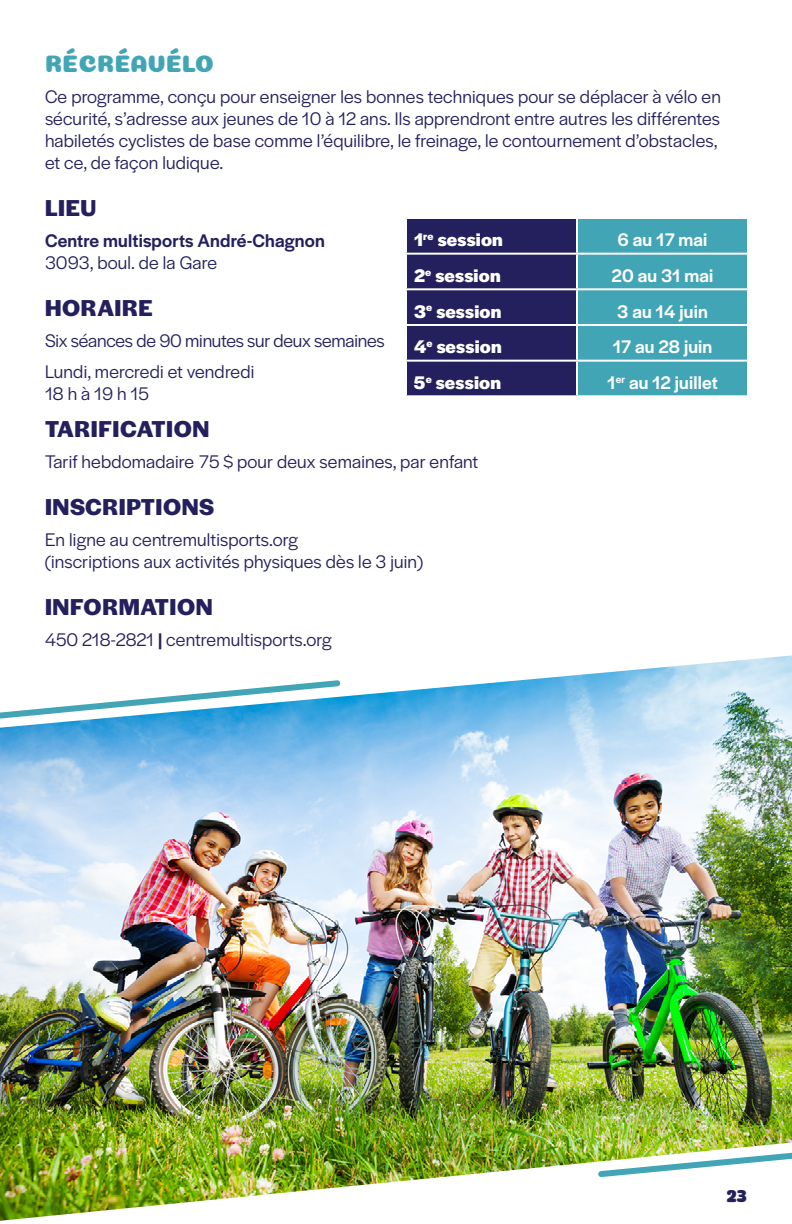
<style>
.page{position:relative;width:792px;height:1224px;background:#fff}
.page>*{position:absolute;margin:0;border:0;box-sizing:border-box;transform-origin:0 0}
.t1{font:700 24px "Halyard Display";letter-spacing:.025em;color:#24205d}
.t2{font:24px "Coiny";color:#42a5b6}
.t3{font:19px/22px "Halyard Display";letter-spacing:.01em;color:#24205d}
.t4{font:19px/31px "Halyard Display";letter-spacing:-.01em;color:#24205d}
.t5{font:500 19px "Halyard Display";letter-spacing:.01em;color:#fff}
.t6{font:700 19px "Halyard Display";letter-spacing:.01em;color:#fff}
.t7{font:500 19px "Halyard Display";letter-spacing:.01em;color:#24205d}
.t8{font:18px "Coiny";color:#24205d}
.s1{font-weight:500}
</style>
<div class="page">
<svg style="left:407px;top:219px;width:340px;height:176px;background:#346389"></svg>
<hr style="left:576px;top:219px;width:2px;height:34px;background:#fff">
<hr style="left:405px;top:253px;width:172px;height:2px;background:#fff">
<hr style="left:577px;top:253px;width:172px;height:2px;background:#fff">
<hr style="left:576px;top:255px;width:2px;height:33px;background:#fff">
<hr style="left:405px;top:288px;width:172px;height:2px;background:#fff">
<hr style="left:577px;top:288px;width:172px;height:2px;background:#fff">
<hr style="left:576px;top:290px;width:2px;height:34px;background:#fff">
<hr style="left:405px;top:324px;width:172px;height:2px;background:#fff">
<hr style="left:577px;top:324px;width:172px;height:2px;background:#fff">
<hr style="left:576px;top:326px;width:2px;height:34px;background:#fff">
<hr style="left:405px;top:360px;width:172px;height:2px;background:#fff">
<hr style="left:577px;top:360px;width:172px;height:2px;background:#fff">
<hr style="left:576px;top:362px;width:2px;height:33px;background:#fff">
<img style="left:0;top:655px;width:792px;height:566px">
<svg style="left:0;top:677px;width:344px;height:46px"></svg>
<img style="left:595px;top:1135px;width:197px;height:46px">
<p class="t2" style="left:45px;top:50px;width:171px">RÉCRÉAVÉLO</p>
<p class="t3" style="left:45px;top:85px;width:677px">Ce programme, conçu pour enseigner les bonnes techniques pour se déplacer à vélo en sécurité, s’adresse aux jeunes de 10 à 12 ans. Ils apprendront entre autres les différentes habiletés cyclistes de base comme l’équilibre, le freinage, le contournement d’obstacles, et ce, de façon ludique.</p>
<p class="t1" style="left:45px;top:191px;width:53px">LIEU</p>
<p class="t7" style="left:45px;top:227px;width:281px">Centre multisports André-Chagnon</p>
<p class="t3" style="left:45px;top:250px;width:173px">3093, boul. de la Gare</p>
<p class="t1" style="left:45px;top:290px;width:109px">HORAIRE</p>
<p class="t4" style="left:45px;top:324px;width:341px">Six séances de 90 minutes sur deux semaines<br>Lundi, mercredi et vendredi</p>
<p class="t3" style="left:45px;top:381px;width:105px">18 h à 19 h 15</p>
<p class="t6" style="left:414px;top:226px;width:90px">1<sup>re</sup> session</p>
<p class="t5" style="left:618px;top:227px;width:91px">6 au 17 mai</p>
<p class="t6" style="left:414px;top:262px;width:88px">2<sup>e</sup> session</p>
<p class="t5" style="left:612px;top:262px;width:103px">20 au 31 mai</p>
<p class="t6" style="left:414px;top:298px;width:89px">3<sup>e</sup> session</p>
<p class="t5" style="left:617px;top:298px;width:92px">3 au 14 juin</p>
<p class="t6" style="left:414px;top:333px;width:89px">4<sup>e</sup> session</p>
<p class="t5" style="left:613px;top:334px;width:101px">17 au 28 juin</p>
<p class="t6" style="left:414px;top:369px;width:89px">5<sup>e</sup> session</p>
<p class="t5" style="left:607px;top:369px;width:112px">1<sup>er</sup> au 12 juillet</p>
<p class="t1" style="left:45px;top:412px;width:166px">TARIFICATION</p>
<p class="t3" style="left:45px;top:450px;width:435px">Tarif hebdomadaire 75 $ pour deux semaines, par enfant</p>
<p class="t1" style="left:45px;top:490px;width:171px">INSCRIPTIONS</p>
<p class="t3" style="left:45px;top:528px;width:380px">En ligne au centremultisports.org<br>(inscriptions aux activités physiques dès le 3 juin)</p>
<p class="t1" style="left:45px;top:590px;width:169px">INFORMATION</p>
<p class="t3" style="left:45px;top:628px;width:288px">450 218-2821 <span class="s1">|</span> centremultisports.org</p>
<p class="t8" style="left:726px;top:1185px;width:22px">23</p>
</div>
